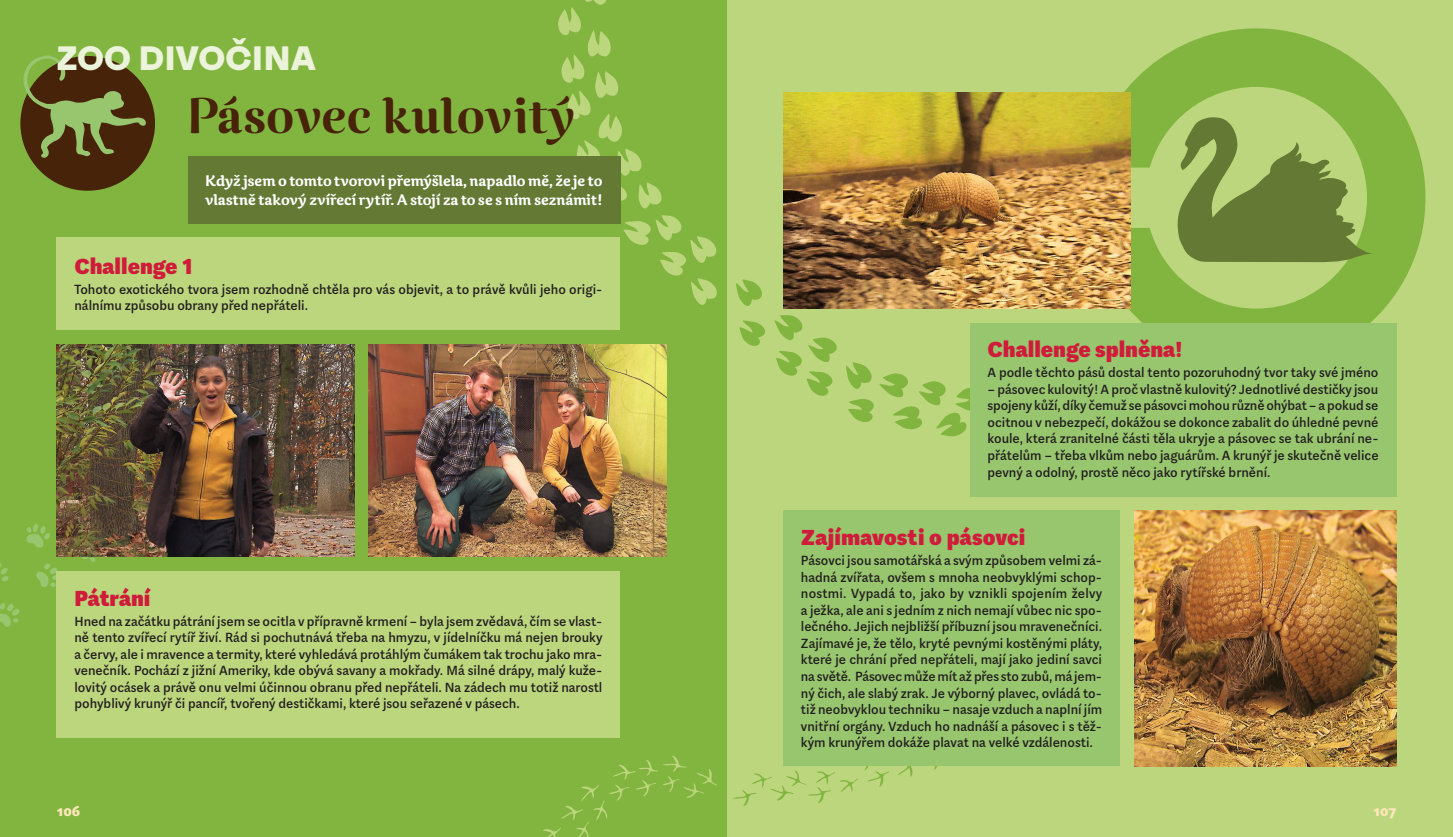
<style>
.page{position:relative;width:1453px;height:837px;background:#fff}
.page>*{position:absolute;margin:0;border:0;box-sizing:border-box;transform-origin:0 0}
.podnadpis{font:500 45px "Caturrita Display";color:#47230a}
.nadpis{font:800 33.75px "Faktum";color:#ecf3db}
.text{font:900 22.5px "Aspen";color:#d01c3b}
.nadpisek{font:900 22.5px "Aspen";letter-spacing:.005em;color:#d01c3b}
.t1{font:800 15px "Aspen";color:#fee7b9}
.text-2{font:500 13.75px/16.5px "Aspen";color:#231f20;text-align:justify}
.text-3{font:500 13.75px/18.8px "Caturrita";letter-spacing:-.01em;color:#fff}
</style>
<div class="page">
<div style="left:726px;top:0;width:727px;height:836px;background:#bcd67d"></div>
<div style="left:0;top:0;width:726px;height:836px;background:#82b540"></div>
<svg style="left:739px;top:320px;width:26px;height:26px"></svg>
<svg style="left:736px;top:279px;width:26px;height:27px"></svg>
<svg style="left:774px;top:315px;width:63px;height:81px"></svg>
<svg style="left:846px;top:362px;width:124px;height:75px"></svg>
<svg style="left:1090px;top:28px;width:335px;height:339px;fill:#82b540"></svg>
<div style="left:970px;top:322px;width:426px;height:174px;background:#98c66e"></div>
<img style="left:783px;top:92px;width:347px;height:216px">
<img style="left:369px;top:344px;width:297px;height:212px">
<div style="left:20px;top:56px;width:135px;height:135px;background:#47230a;border-radius:50%"></div>
<svg style="left:26px;top:524px;width:24px;height:24px"></svg>
<svg style="left:36px;top:563px;width:22px;height:25px"></svg>
<svg style="left:0;top:563px;width:9px;height:19px"></svg>
<svg style="left:0;top:603px;width:19px;height:24px"></svg>
<svg style="left:79px;top:556px;width:24px;height:5px"></svg>
<div style="left:57px;top:237px;width:563px;height:93px;background:#bcd67d"></div>
<svg style="left:558px;top:0;width:159px;height:305px"></svg>
<div style="left:188px;top:156px;width:432px;height:67px;background:#647934"></div>
<img style="left:57px;top:344px;width:297px;height:212px">
<svg style="left:733px;top:765px;width:271px;height:40px"></svg>
<img style="left:1134px;top:510px;width:262px;height:255px">
<div style="left:57px;top:570px;width:563px;height:167px;background:#bcd67d"></div>
<div style="left:783px;top:510px;width:337px;height:255px;background:#98c66e"></div>
<svg style="left:1177px;top:117px;width:197px;height:145px"></svg>
<svg style="left:23px;top:56px;width:123px;height:102px"></svg>
<svg style="left:543px;top:756px;width:174px;height:80px"></svg>
<p class="nadpis" style="left:57px;top:36px;width:261px">ZOO DIVOČINA</p>
<p class="podnadpis" style="left:188px;top:77px;width:390px">Pásovec kulovitý</p>
<p class="text-3" style="left:206px;top:170px;width:398px">Když jsem o tomto tvorovi přemýšlela, napadlo mě, že je to vlastně takový zvířecí rytíř. A stojí za to se s ním seznámit!</p>
<p class="text" style="left:74px;top:250px;width:120px">Challenge 1</p>
<p class="text-2" style="left:74px;top:281px;width:529px">Tohoto exotického tvora jsem rozhodně chtěla pro vás objevit, a to právě kvůli jeho origi&shy;nálnímu způsobu obrany před nepřáteli.</p>
<p class="text" style="left:74px;top:582px;width:78px">Pátrání</p>
<p class="text-2" style="left:74px;top:612px;width:529px">Hned na začátku pátrání jsem se ocitla v přípravně krmení – byla jsem zvědavá, čím se vlast&shy;ně tento zvířecí rytíř živí. Rád si pochutnává třeba na hmyzu, v jídelníčku má nejen brouky a červy, ale i mravence a termity, které vyhledává protáhlým čumákem tak trochu jako mra&shy;venečník. Pochází z jižní Ameriky, kde obývá savany a mokřady. Má silné drápy, malý kuže&shy;lovitý ocásek a právě onu velmi účinnou obranu před nepřáteli. Na zádech mu totiž narostl pohyblivý krunýř či pancíř, tvořený destičkami, které jsou seřazené v pásech.</p>
<p class="text" style="left:987px;top:334px;width:197px">Challenge splněna!</p>
<p class="text-2" style="left:987px;top:364px;width:392px">A podle těchto pásů dostal tento pozoruhodný tvor taky své jméno</p>
<p class="text-2" style="left:987px;top:380px;width:392px">– pásovec kulovitý! A proč vlastně kulovitý? Jednotlivé destičky jsou spojeny kůží, díky čemuž se pásovci mohou různě ohýbat – a pokud se ocitnou v nebezpečí, dokážou se dokonce zabalit do úhledné pevné koule, která zranitelné části těla ukryje a pásovec se tak ubrání ne&shy;přátelům – třeba vlkům nebo jaguárům. A krunýř je skutečně velice pevný a odolný, prostě něco jako rytířské brnění.</p>
<p class="nadpisek" style="left:801px;top:522px;width:226px">Zajímavosti o pásovci</p>
<p class="text-2" style="left:801px;top:552px;width:303px">Pásovci jsou samotářská a svým způsobem velmi zá&shy;hadná zvířata, ovšem s mnoha neobvyklými schop&shy;nostmi. Vypadá to, jako by vznikli spojením želvy a ježka, ale ani s jedním z nich nemají vůbec nic spo&shy;lečného. Jejich nejbližší příbuzní jsou mravenečníci.<br>Zajímavé je, že tělo, kryté pevnými kostěnými pláty, které je chrání před nepřáteli, mají jako jediní savci na světě. Pásovec může mít až přes sto zubů, má jem&shy;ný čich, ale slabý zrak. Je výborný plavec, ovládá to&shy;tiž neobvyklou techniku – nasaje vzduch a naplní jím vnitřní orgány. Vzduch ho nadnáší a pásovec i s těž&shy;kým krunýřem dokáže plavat na velké vzdálenosti.</p>
<p class="t1" style="left:57px;top:800px;width:25px">106</p>
<p class="t1" style="left:1373px;top:800px;width:24px">107</p>
</div>
